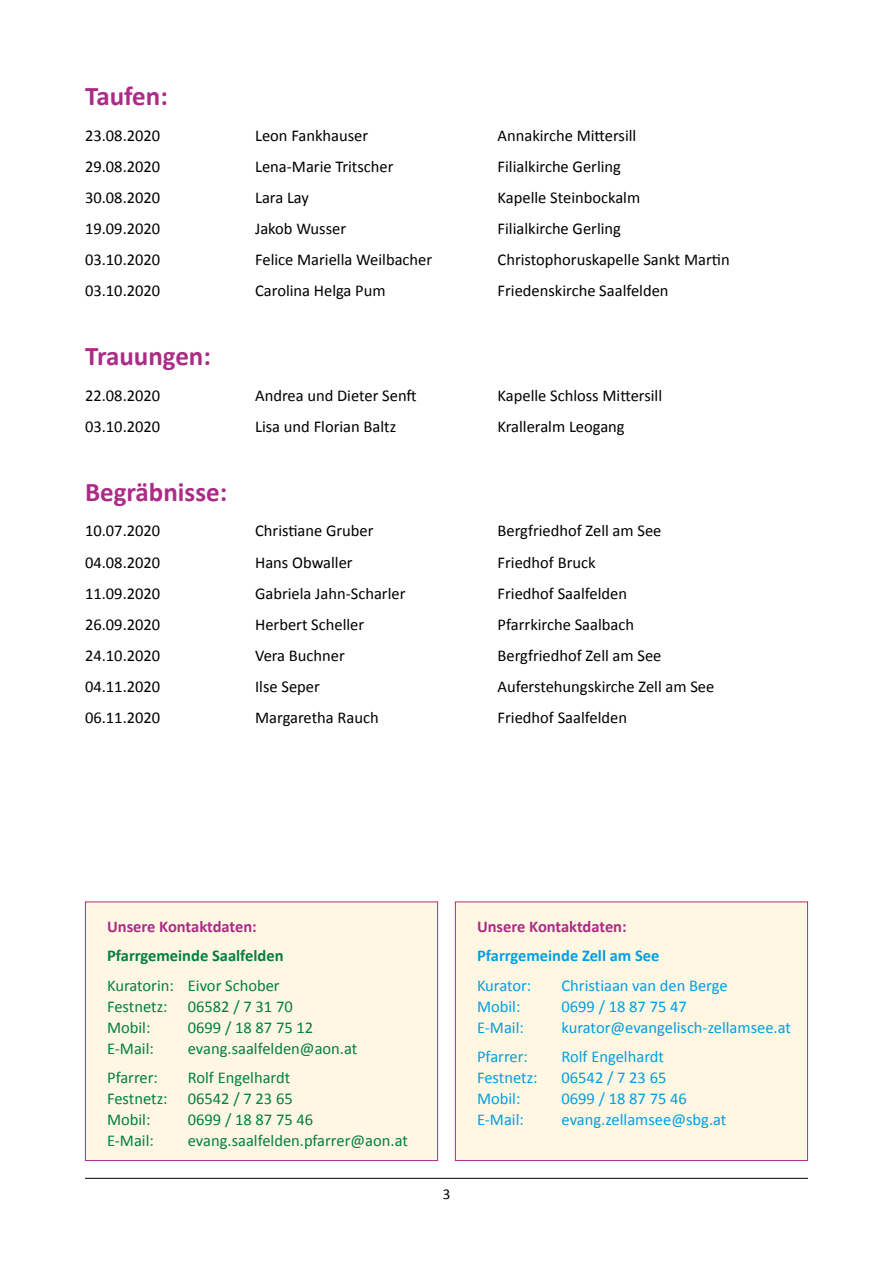
<style>
.page{position:relative;width:893px;height:1263px;background:#fff}
.page>*{position:absolute;margin:0;border:0;box-sizing:border-box;transform-origin:0 0}
.t1{font:700 27px "Calibri";color:#ab2b87}
.t2{font:16.5px "Calibri";color:#000}
.t3{font:16.5px/21px "Calibri";color:#00803d}
.t4{font:16.5px "Calibri";color:#009fe3}
.t5{font:700 16.5px "Calibri";letter-spacing:-.005em;color:#ab2b87}
.t6{font:700 16.5px "Calibri";color:#00803d}
.t7{font:700 16.5px "Calibri";color:#009fe3}
.t8{font:15px "Calibri";color:#000}
</style>
<div class="page">
<hr style="left:85px;top:1178px;width:723px;height:1px;background:#000">
<div style="left:85px;top:902px;width:353px;height:258px;background:#fff7e2"></div>
<div style="left:85px;top:901px;width:353px;height:260px;border:1px solid #ab2b87"></div>
<div style="left:455px;top:902px;width:352px;height:258px;background:#fff7e2"></div>
<div style="left:455px;top:901px;width:353px;height:260px;border:1px solid #ab2b87"></div>
<h1 class="t1" style="left:85px;top:80px;width:84px">Taufen:</h1>
<p class="t2" style="left:85px;top:125px;width:77px">23.08.2020</p>
<p class="t2" style="left:255px;top:125px;width:115px">Leon Fankhauser</p>
<p class="t2" style="left:498px;top:125px;width:140px">Annakirche Mittersill</p>
<p class="t2" style="left:85px;top:156px;width:77px">29.08.2020</p>
<p class="t2" style="left:255px;top:156px;width:140px">Lena-Marie Tritscher</p>
<p class="t2" style="left:498px;top:156px;width:125px">Filialkirche Gerling</p>
<p class="t2" style="left:85px;top:187px;width:77px">30.08.2020</p>
<p class="t2" style="left:255px;top:187px;width:55px">Lara Lay</p>
<p class="t2" style="left:498px;top:187px;width:144px">Kapelle Steinbockalm</p>
<p class="t2" style="left:85px;top:218px;width:77px">19.09.2020</p>
<p class="t2" style="left:255px;top:218px;width:92px">Jakob Wusser</p>
<p class="t2" style="left:498px;top:218px;width:125px">Filialkirche Gerling</p>
<p class="t2" style="left:85px;top:249px;width:77px">03.10.2020</p>
<p class="t2" style="left:255px;top:249px;width:179px">Felice Mariella Weilbacher</p>
<p class="t2" style="left:498px;top:249px;width:234px">Christophoruskapelle Sankt Martin</p>
<p class="t2" style="left:85px;top:280px;width:77px">03.10.2020</p>
<p class="t2" style="left:255px;top:280px;width:132px">Carolina Helga Pum</p>
<p class="t2" style="left:498px;top:280px;width:173px">Friedenskirche Saalfelden</p>
<h1 class="t1" style="left:85px;top:340px;width:127px">Trauungen:</h1>
<p class="t2" style="left:85px;top:385px;width:77px">22.08.2020</p>
<p class="t2" style="left:255px;top:385px;width:163px">Andrea und Dieter Senft</p>
<p class="t2" style="left:498px;top:385px;width:166px">Kapelle Schloss Mittersill</p>
<p class="t2" style="left:85px;top:416px;width:77px">03.10.2020</p>
<p class="t2" style="left:255px;top:416px;width:143px">Lisa und Florian Baltz</p>
<p class="t2" style="left:498px;top:416px;width:129px">Kralleralm Leogang</p>
<h1 class="t1" style="left:85px;top:475px;width:144px">Begräbnisse:</h1>
<p class="t2" style="left:85px;top:521px;width:77px">10.07.2020</p>
<p class="t2" style="left:255px;top:521px;width:120px">Christiane Gruber</p>
<p class="t2" style="left:498px;top:521px;width:165px">Bergfriedhof Zell am See</p>
<p class="t2" style="left:85px;top:552px;width:77px">04.08.2020</p>
<p class="t2" style="left:255px;top:552px;width:99px">Hans Obwaller</p>
<p class="t2" style="left:498px;top:552px;width:99px">Friedhof Bruck</p>
<p class="t2" style="left:85px;top:583px;width:77px">11.09.2020</p>
<p class="t2" style="left:255px;top:583px;width:152px">Gabriela Jahn-Scharler</p>
<p class="t2" style="left:498px;top:583px;width:131px">Friedhof Saalfelden</p>
<p class="t2" style="left:85px;top:614px;width:77px">26.09.2020</p>
<p class="t2" style="left:255px;top:614px;width:111px">Herbert Scheller</p>
<p class="t2" style="left:498px;top:614px;width:138px">Pfarrkirche Saalbach</p>
<p class="t2" style="left:85px;top:645px;width:77px">24.10.2020</p>
<p class="t2" style="left:255px;top:645px;width:91px">Vera Buchner</p>
<p class="t2" style="left:498px;top:645px;width:165px">Bergfriedhof Zell am See</p>
<p class="t2" style="left:85px;top:676px;width:77px">04.11.2020</p>
<p class="t2" style="left:255px;top:676px;width:66px">Ilse Seper</p>
<p class="t2" style="left:498px;top:676px;width:218px">Auferstehungskirche Zell am See</p>
<p class="t2" style="left:85px;top:707px;width:77px">06.11.2020</p>
<p class="t2" style="left:255px;top:707px;width:125px">Margaretha Rauch</p>
<p class="t2" style="left:498px;top:707px;width:131px">Friedhof Saalfelden</p>
<p class="t5" style="left:107px;top:916px;width:151px">Unsere Kontaktdaten:</p>
<p class="t6" style="left:107px;top:945px;width:178px">Pfarrgemeinde Saalfelden</p>
<p class="t3" style="left:107px;top:974px;width:187px">Kuratorin: Eivor Schober<br>Festnetz: 06582 / 7 31 70<br>Mobil:</p>
<p class="t3" style="left:188px;top:1016px;width:127px">0699 / 18 87 75 12</p>
<p class="t3" style="left:107px;top:1037px;width:48px">E-Mail:</p>
<p class="t3" style="left:188px;top:1037px;width:171px">evang.saalfelden@aon.at</p>
<p class="t3" style="left:107px;top:1066px;width:52px">Pfarrer:</p>
<p class="t3" style="left:107px;top:1066px;width:187px;text-indent:81px">Rolf Engelhardt<br>Festnetz: 06542 / 7 23 65<br>Mobil:</p>
<p class="t3" style="left:188px;top:1108px;width:127px">0699 / 18 87 75 46</p>
<p class="t3" style="left:107px;top:1129px;width:48px">E-Mail:</p>
<p class="t3" style="left:188px;top:1129px;width:222px">evang.saalfelden.pfarrer@aon.at</p>
<p class="t8" style="left:443px;top:1185px;width:9px">3</p>
<p class="t5" style="left:477px;top:916px;width:151px">Unsere Kontaktdaten:</p>
<p class="t7" style="left:477px;top:945px;width:184px">Pfarrgemeinde Zell am See</p>
<p class="t4" style="left:477px;top:975px;width:56px">Kurator:</p>
<p class="t4" style="left:561px;top:975px;width:168px">Christiaan van den Berge</p>
<p class="t4" style="left:477px;top:996px;width:45px">Mobil:</p>
<p class="t4" style="left:561px;top:996px;width:127px">0699 / 18 87 75 47</p>
<p class="t4" style="left:477px;top:1017px;width:48px">E-Mail:</p>
<p class="t4" style="left:561px;top:1017px;width:231px">kurator@evangelisch-zellamsee.at</p>
<p class="t4" style="left:477px;top:1046px;width:52px">Pfarrer:</p>
<p class="t4" style="left:561px;top:1046px;width:104px">Rolf Engelhardt</p>
<p class="t4" style="left:477px;top:1067px;width:62px">Festnetz:</p>
<p class="t4" style="left:561px;top:1067px;width:106px">06542 / 7 23 65</p>
<p class="t4" style="left:477px;top:1088px;width:45px">Mobil:</p>
<p class="t4" style="left:561px;top:1088px;width:127px">0699 / 18 87 75 46</p>
<p class="t4" style="left:477px;top:1109px;width:48px">E-Mail:</p>
<p class="t4" style="left:561px;top:1109px;width:166px">evang.zellamsee@sbg.at</p>
</div>
